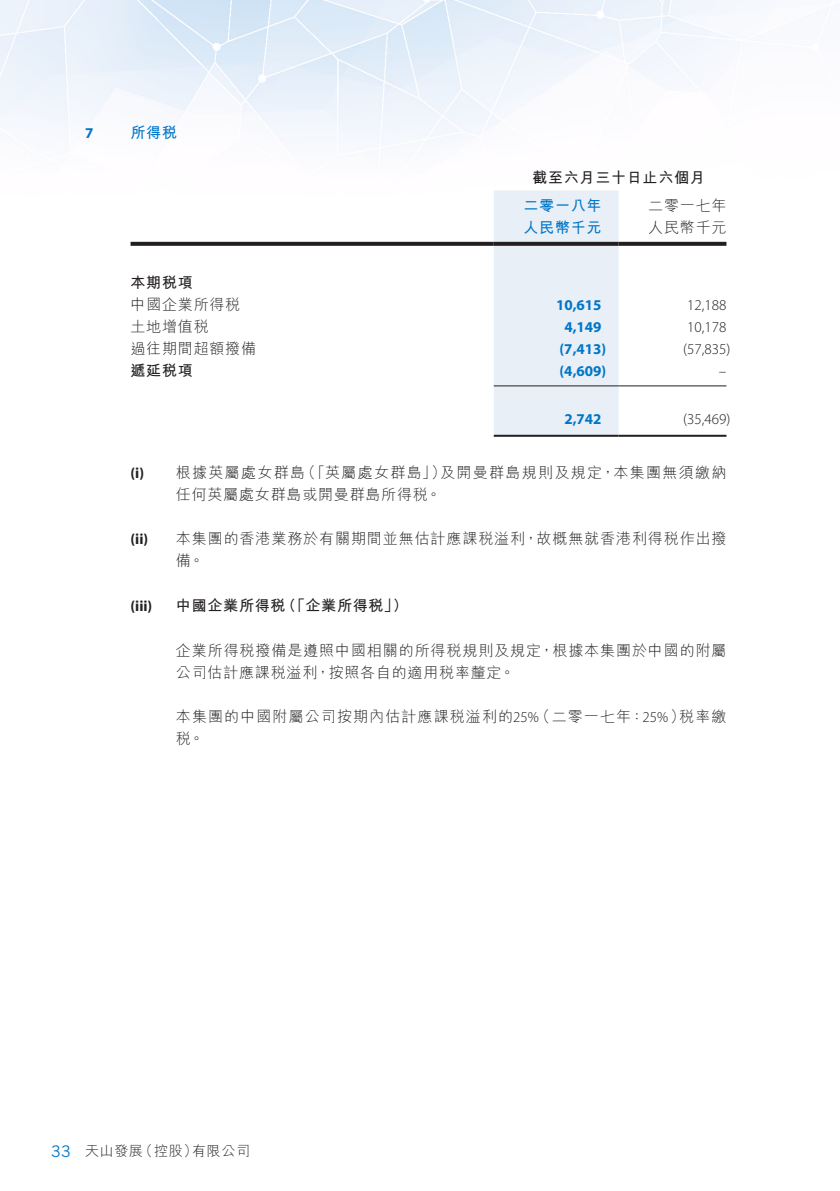
<style>
.page{position:relative;width:840px;height:1191px;background:#fff}
.page>*{position:absolute;margin:0;border:0;box-sizing:border-box;transform-origin:0 0}
.t1{font:16px "Trade Gothic LT Std";color:#0076c8}
.t2{font:300 15px/22px "M Hei HK";letter-spacing:.06em;color:#231f20}
.t3{font:700 15px "M Hei HK";letter-spacing:.05em;color:#231f20}
.t4{font:700 15px "Myriad Pro";color:#0076c8}
.t5{font:300 15px "Myriad Pro";color:#231f20}
.t6{font:300 15px "M Hei HK";letter-spacing:.085em;color:#231f20}
.t7{font:700 15px "M Hei HK";letter-spacing:.05em;color:#0076c8}
.t8{font:700 15px "Myriad Pro";color:#231f20}
.t9{font:300 14px "M Hei HK";letter-spacing:.045em;color:#231f20}
.s1{font-family:"Myriad Pro"}
</style>
<div class="page">
<img style="left:0;top:0;width:840px;height:199px">
<div style="left:493px;top:190px;width:125px;height:245px;background:#e9eff6"></div>
<svg style="left:130px;top:242px;width:363px;height:4px"></svg>
<svg style="left:493px;top:242px;width:125px;height:4px"></svg>
<svg style="left:618px;top:242px;width:108px;height:4px"></svg>
<hr style="left:493px;top:385px;width:125px;height:1px;background:#231f20">
<hr style="left:618px;top:385px;width:108px;height:1px;background:#231f20">
<hr style="left:493px;top:435px;width:125px;height:2px;background:#231f20">
<hr style="left:618px;top:435px;width:108px;height:2px;background:#231f20">
<p class="t4" style="left:85px;top:123px;width:10px">7</p>
<p class="t7" style="left:130px;top:122px;width:48px">所得稅</p>
<p class="t3" style="left:130px;top:271px;width:64px">本期稅項</p>
<p class="t2" style="left:130px;top:293px;width:111px">中國企業所得稅</p>
<p class="t2" style="left:130px;top:315px;width:80px">土地增值稅</p>
<p class="t2" style="left:130px;top:337px;width:127px">過往期間超額撥備</p>
<p class="t3" style="left:130px;top:359px;width:64px">遞延稅項</p>
<p class="t3" style="left:532px;top:166px;width:174px">截至六月三十日止六個月</p>
<p class="t2" style="left:648px;top:194px;width:80px">二零一七年</p>
<p class="t7" style="left:523px;top:194px;width:79px">二零一八年</p>
<p class="t7" style="left:523px;top:216px;width:79px">人民幣千元</p>
<p class="t2" style="left:648px;top:216px;width:80px">人民幣千元</p>
<p class="t4" style="left:555px;top:295px;width:47px">10,615</p>
<p class="t5" style="left:686px;top:296px;width:41px">12,188</p>
<p class="t4" style="left:564px;top:317px;width:39px">4,149</p>
<p class="t5" style="left:686px;top:318px;width:41px">10,178</p>
<p class="t4" style="left:559px;top:339px;width:48px">)7,413(</p>
<p class="t5" style="left:682px;top:340px;width:49px">)57,835(</p>
<p class="t4" style="left:559px;top:361px;width:48px">)4,609(</p>
<p class="t5" style="left:718px;top:362px;width:9px">–</p>
<p class="t8" style="left:130px;top:463px;width:15px">)i(</p>
<p class="t8" style="left:130px;top:529px;width:19px">)i i(</p>
<p class="t8" style="left:130px;top:596px;width:23px">(iii)</p>
<p class="t5" style="left:682px;top:409px;width:49px">)35,469(</p>
<p class="t4" style="left:564px;top:409px;width:39px">2,742</p>
<p class="t6" style="left:440px;top:464px;width:287px">及開曼群島規則及規定，本集團無須繳納</p>
<p class="t2" style="left:300px;top:461px;width:147px">（「英屬處女群島」）</p>
<p class="t6" style="left:176px;top:464px;width:131px">根據英屬處女群島</p>
<p class="t2" style="left:176px;top:483px;width:266px">任何英屬處女群島或開曼群島所得稅。</p>
<p class="t2" style="left:176px;top:527px;width:552px">本集團的香港業務於有關期間並無估計應課稅溢利，故概無就香港利得稅作出撥</p>
<p class="t2" style="left:176px;top:549px;width:30px">備。</p>
<p class="t3" style="left:176px;top:594px;width:111px">中國企業所得稅</p>
<p class="t3" style="left:281px;top:594px;width:119px">（「企業所得稅「</p>
<p class="t3" style="left:393px;top:594px;width:16px">(</p>
<p class="t2" style="left:176px;top:639px;width:552px">企業所得稅撥備是遵照中國相關的所得稅規則及規定，根據本集團於中國的附屬公司估計應課稅溢利，按照各自的適用稅率釐定。</p>
<p class="t2" style="left:678px;top:705px;width:49px">稅率繳</p>
<p class="t2" style="left:535px;top:705px;width:151px">（二零一七年：<span class="s1">25%</span>）</p>
<p class="t2" style="left:176px;top:705px;width:364px">本集團的中國附屬公司按期內估計應課稅溢利的<span class="s1">25%</span>稅。</p>
<p class="t1" style="left:51px;top:1142px;width:21px">33</p>
<p class="t9" style="left:139px;top:1144px;width:60px">（控股）</p>
<p class="t9" style="left:192px;top:1144px;width:59px">有限公司</p>
<p class="t9" style="left:85px;top:1144px;width:59px">天山發展</p>
</div>
